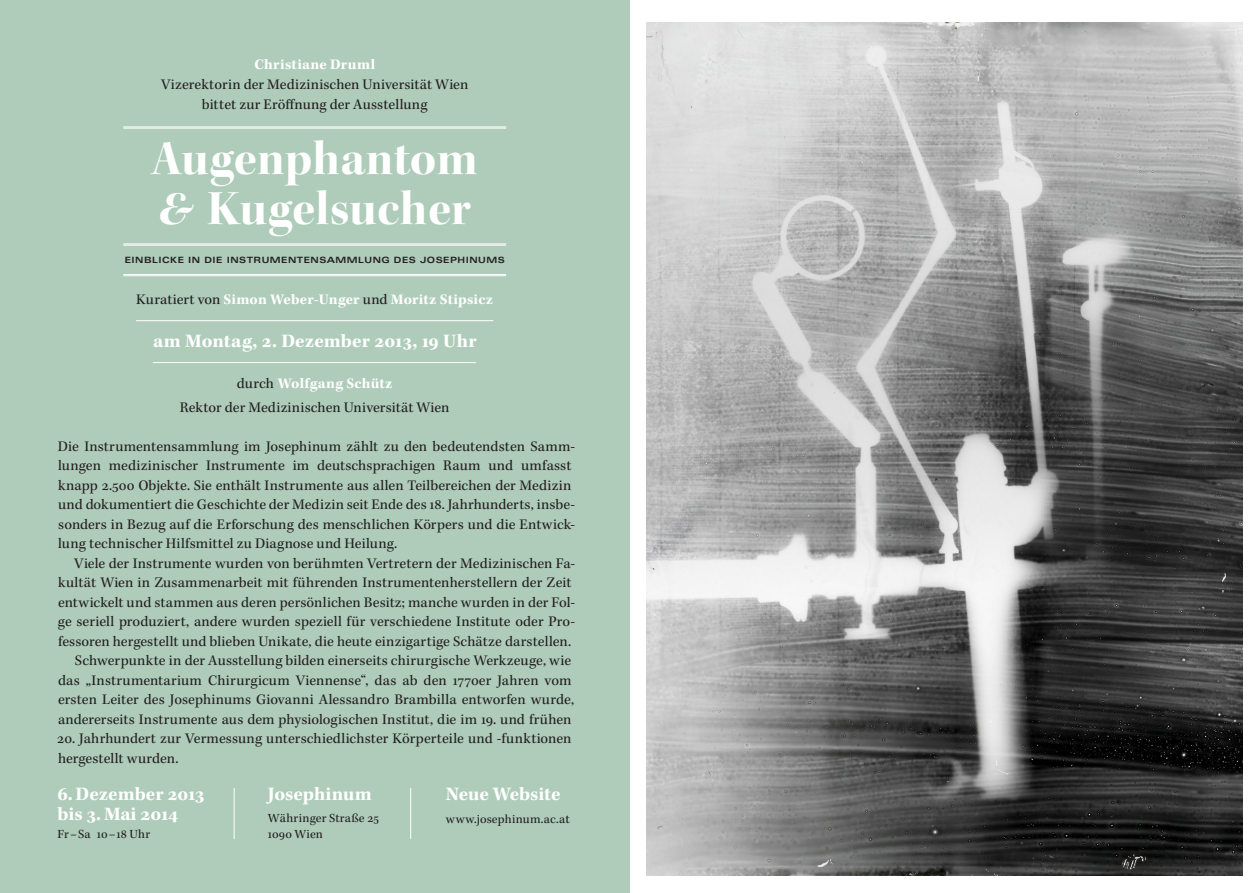
<style>
.page{position:relative;width:1259px;height:893px;background:#fff}
.page>*{position:absolute;margin:0;border:0;box-sizing:border-box;transform-origin:0 0}
.t1{font:49.65px/49.7px "Kepler Std Bold Disp";letter-spacing:.01em;color:#fff}
.t2{font:700 19.5px/19.5px "Kepler Std";color:#fff}
.t3{font:15px/19.5px "Kepler Std";letter-spacing:.005em;color:#231f20;text-align:center}
.t4{font:700 15px "Kepler Std";letter-spacing:.015em;color:#fff}
.t5{font:12.75px/15.3px "Kepler Std";letter-spacing:.015em;color:#231f20}
.t6{font:700 expanded 8.7px "Univers LT Std";letter-spacing:.055em;color:#231f20}
.s1{font-family:"Kepler Std Bold It Disp"}
.s2{font-weight:400;color:#231f20}
.s3{font-weight:700;color:#fff}
.s4{font-family:"Kepler Std Capt"}
</style>
<div class="page">
<hr style="left:629px;top:0;width:1px;height:893px;background:#000">
<div style="left:0;top:0;width:629px;height:893px;background:#aeccb9"></div>
<img style="left:646px;top:22px;width:596px;height:854px">
<hr style="left:234px;top:788px;width:1px;height:51px;background:#fff">
<hr style="left:410px;top:788px;width:1px;height:51px;background:#fff">
<hr style="left:153px;top:362px;width:323px;height:1px;background:#fff">
<hr style="left:123px;top:243px;width:383px;height:1px;background:#fff">
<hr style="left:123px;top:245px;width:383px;height:1px;background:#fff">
<hr style="left:123px;top:126px;width:383px;height:1px;background:#fff">
<hr style="left:123px;top:128px;width:383px;height:1px;background:#fff">
<hr style="left:123px;top:275px;width:383px;height:1px;background:#fff">
<hr style="left:123px;top:274px;width:383px;height:1px;background:#fff">
<hr style="left:136px;top:320px;width:357px;height:1px;background:#fff">
<p class="t4" style="left:254px;top:55px;width:122px">Christiane Druml</p>
<p class="t3" style="left:161px;top:75px;width:308px;line-height:20.2px">Vizerektorin der Medizinischen Universität Wien bittet zur Eröffnung der Ausstellung</p>
<h1 class="t1" style="left:152px;top:134px;width:327px">Augenphantom <span class="s1">&amp;</span> Kugelsucher</h1>
<p class="t6" style="left:125px;top:255px;width:381px">EINBLICKE IN DIE INSTRUMENTENSAMMLUNG DES JOSEPHINUMS</p>
<p class="t4" style="left:136px;top:291px;width:358px"><span class="s2">Kuratiert von</span> Simon Weber-Unger <span class="s2">und</span> Moritz Stipsicz</p>
<h2 class="t2" style="left:153px;top:332px;width:325px">am Montag, 2. Dezember 2013, 19 Uhr</h2>
<p class="t3" style="left:180px;top:372px;width:271px;line-height:23.4px">durch <span class="s3">Wolfgang Schütz<br></span>Rektor der Medizinischen Universität Wien</p>
<p class="t3" style="left:58px;top:437px;width:519px;text-align:left">Die Instrumentensammlung im Josephinum zählt zu den bedeutendsten Samm&shy;lungen medizinischer Instrumente im deutschsprachigen Raum und umfasst knapp 2.500 Objekte. Sie enthält Instrumente aus allen Teilbereichen der Medizin und dokumentiert die Geschichte der Medizin seit Ende des 18. Jahrhunderts, insbe&shy;sonders in Bezug auf die Erforschung des menschlichen Körpers und die Entwick&shy;lung technischer Hilfsmittel zu Diagnose und Heilung.</p>
<p class="t3" style="left:58px;top:554px;width:519px;text-align:right">Viele der Instrumente wurden von berühmten Vertretern der Medizinischen Fa&shy;kultät Wien in Zusammenarbeit mit führenden Instrumentenherstellern der Zeit entwickelt und stammen aus deren persönlichen Besitz; manche wurden in der Fol&shy;ge seriell produziert, andere wurden speziell für verschiedene Institute oder Pro&shy;fessoren hergestellt und blieben Unikate, die heute einzigartige Schätze darstellen.<br>Schwerpunkte in der Ausstellung bilden einerseits chirurgische Werkzeuge, wie das „Instrumentarium Chirurgicum Viennense“, das ab den 1770er Jahren vom ersten Leiter des Josephinums Giovanni Alessandro Brambilla entworfen wurde, andererseits Instrumente aus dem physiologischen Institut, die im 19. und frühen</p>
<p class="t3" style="left:57px;top:729px;width:516px;text-align:left">20. Jahrhundert zur Vermessung unterschiedlichster Körperteile und -funktionen hergestellt wurden.</p>
<h2 class="t2" style="left:57px;top:785px;width:149px">6. Dezember 2013 bis 3. Mai 2014</h2>
<p class="t5" style="left:57px;top:827px;width:94px">Fr–Sa 10–18 Uhr</p>
<h2 class="t2" style="left:268px;top:785px;width:105px">Josephinum</h2>
<p class="t5" style="left:268px;top:811px;width:113px">Währinger Straße 25<br>1090 Wien</p>
<h2 class="t2" style="left:446px;top:785px;width:116px">Neue Website</h2>
<p class="t5" style="left:446px;top:812px;width:125px">www.josephinum.ac.a<span class="s4">t</span></p>
</div>
